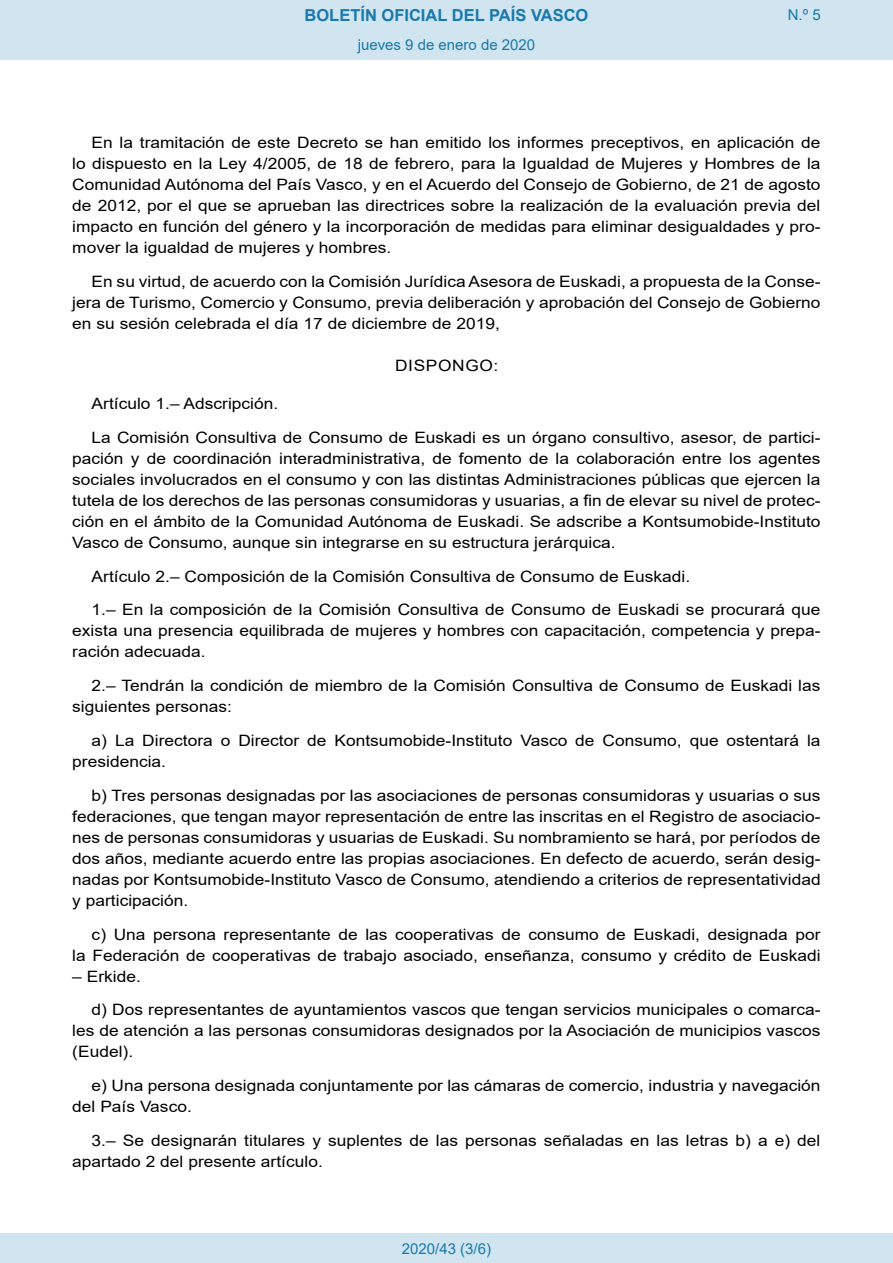
<style>
.page{position:relative;width:893px;height:1263px;background:#fff}
.page>*{position:absolute;margin:0;border:0;box-sizing:border-box;transform-origin:0 0}
.t1{font:700 16.5px "Arial";color:#1879ad}
.BOPVDetalle{font:15.6px/21px "Arial";color:#000;text-align:justify;scale:1.11 1}
.BOPVClave{font:15.6px "Arial";letter-spacing:.035em;color:#000;scale:1.11 1}
.Paginacion_Centro{font:15px "Arial";color:#1879ad}
</style>
<div class="page">
<div style="left:0;top:0;width:893px;height:60px;background:#d0e5f0"></div>
<div style="left:0;top:1233px;width:893px;height:30px;background:#d0e5f0"></div>
<p class="t1" style="left:305px;top:3px;width:285px">BOLETÍN OFICIAL DEL PAÍS VASCO</p>
<p class="Paginacion_Centro" style="left:358px;top:35px;width:179px">jueves 9 de enero de 2020</p>
<p class="Paginacion_Centro" style="left:788px;top:5px;width:34px">N.º 5</p>
<p class="BOPVDetalle" style="left:72px;top:132px;width:676px;text-indent:19px">En la tramitación de este Decreto se han emitido los informes preceptivos, en aplicación de lo dispuesto en la Ley 4/2005, de 18 de febrero, para la Igualdad de Mujeres y Hombres de la Comunidad Autónoma del País Vasco, y en el Acuerdo del Consejo de Gobierno, de 21 de agosto de 2012, por el que se aprueban las directrices sobre la realización de la evaluación previa del impacto en función del género y la incorporación de medidas para eliminar desigualdades y pro&shy;mover la igualdad de mujeres y hombres.</p>
<p class="BOPVDetalle" style="left:72px;top:271px;width:676px;text-indent:19px">En su virtud, de acuerdo con la Comisión Jurídica Asesora de Euskadi, a propuesta de la Conse&shy;jera de Turismo, Comercio y Consumo, previa deliberación y aprobación del Consejo de Gobierno en su sesión celebrada el día 17 de diciembre de 2019,</p>
<p class="BOPVClave" style="left:395px;top:355px;width:94px">DISPONGO:</p>
<p class="BOPVDetalle" style="left:92px;top:393px;width:170px">Artículo 1.– Adscripción.</p>
<p class="BOPVDetalle" style="left:72px;top:427px;width:676px;text-indent:19px">La Comisión Consultiva de Consumo de Euskadi es un órgano consultivo, asesor, de partici&shy;pación y de coordinación interadministrativa, de fomento de la colaboración entre los agentes sociales involucrados en el consumo y con las distintas Administraciones públicas que ejercen la tutela de los derechos de las personas consumidoras y usuarias, a fin de elevar su nivel de protec&shy;ción en el ámbito de la Comunidad Autónoma de Euskadi. Se adscribe a Kontsumobide-Instituto Vasco de Consumo, aunque sin integrarse en su estructura jerárquica.</p>
<p class="BOPVDetalle" style="left:92px;top:566px;width:541px">Artículo 2.– Composición de la Comisión Consultiva de Consumo de Euskadi.</p>
<p class="BOPVDetalle" style="left:72px;top:599px;width:676px;text-indent:19px">1.– En la composición de la Comisión Consultiva de Consumo de Euskadi se procurará que exista una presencia equilibrada de mujeres y hombres con capacitación, competencia y prepa&shy;ración adecuada.</p>
<p class="BOPVDetalle" style="left:72px;top:675px;width:676px;text-indent:19px">2.– Tendrán la condición de miembro de la Comisión Consultiva de Consumo de Euskadi las siguientes personas:</p>
<p class="BOPVDetalle" style="left:72px;top:730px;width:676px;text-indent:19px">a) La Directora o Director de Kontsumobide-Instituto Vasco de Consumo, que ostentará la presidencia.</p>
<p class="BOPVDetalle" style="left:72px;top:785px;width:676px;text-indent:19px">b) Tres personas designadas por las asociaciones de personas consumidoras y usuarias o sus federaciones, que tengan mayor representación de entre las inscritas en el Registro de asociacio&shy;nes de personas consumidoras y usuarias de Euskadi. Su nombramiento se hará, por períodos de dos años, mediante acuerdo entre las propias asociaciones. En defecto de acuerdo, serán desig&shy;nadas por Kontsumobide-Instituto Vasco de Consumo, atendiendo a criterios de representatividad y participación.</p>
<p class="BOPVDetalle" style="left:72px;top:923px;width:676px;text-align:right">c) Una persona representante de las cooperativas de consumo de Euskadi, designada por<br>la Federación de cooperativas de trabajo asociado, enseñanza, consumo y crédito de Euskadi</p>
<p class="BOPVDetalle" style="left:72px;top:965px;width:63px">– Erkide.</p>
<p class="BOPVDetalle" style="left:72px;top:999px;width:676px;text-indent:19px">d) Dos representantes de ayuntamientos vascos que tengan servicios municipales o comarca&shy;les de atención a las personas consumidoras designados por la Asociación de municipios vascos (Eudel).</p>
<p class="BOPVDetalle" style="left:72px;top:1075px;width:676px;text-indent:19px">e) Una persona designada conjuntamente por las cámaras de comercio, industria y navegación del País Vasco.</p>
<p class="BOPVDetalle" style="left:72px;top:1130px;width:675px;text-indent:19px">3.– Se designarán titulares y suplentes de las personas señaladas en las letras b) a e) del apartado 2 del presente artículo.</p>
<p class="Paginacion_Centro" style="left:402px;top:1238px;width:91px">2020/43 (3/6)</p>
</div>
